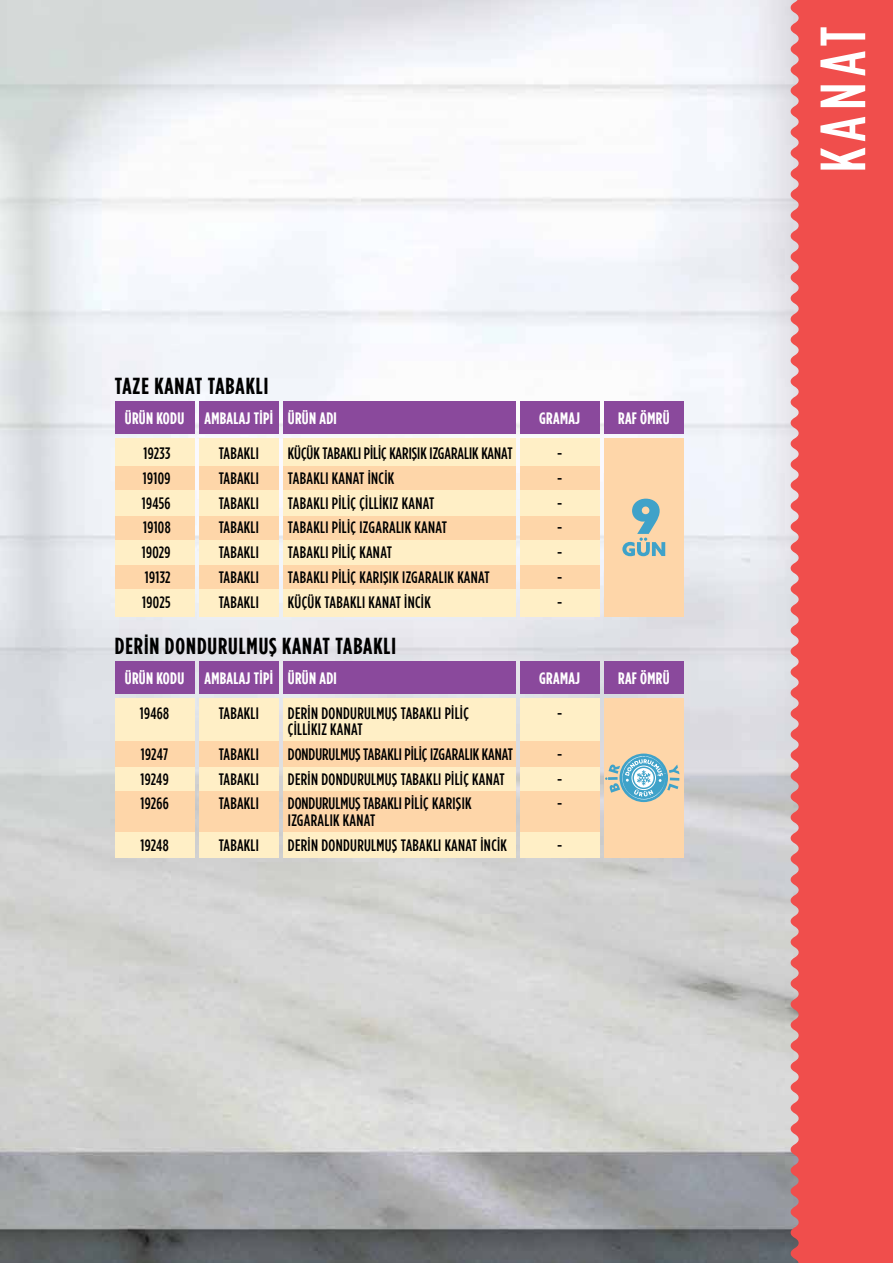
<style>
.page{position:relative;width:893px;height:1263px;background:#fff}
.page>*{position:absolute;margin:0;border:0;box-sizing:border-box;transform-origin:0 0}
.t1{font:500 condensed 63.75px "Gotham";letter-spacing:.09em;color:#fff}
.t2{font:700 condensed 23.1px "Gotham";letter-spacing:.04em;color:#000}
.t3{font:500 condensed 16.5px/24.8px "Gotham";letter-spacing:.015em;color:#000;text-align:justify}
.t4{font:700 condensed 16.5px "Gotham";letter-spacing:.02em;color:#fff}
</style>
<div class="page">
<img style="left:0;top:0;width:791px;height:1263px">
<div style="left:791px;top:0;width:102px;height:1263px;background:#f04e4c"></div>
<div style="left:604px;top:438px;width:80px;height:179px;background:#fed6a9"></div>
<div style="left:520px;top:438px;width:79px;height:179px;background:#ffefc6"></div>
<div style="left:199px;top:438px;width:80px;height:179px;background:#ffefc6"></div>
<div style="left:283px;top:438px;width:232px;height:179px;background:#ffefc6"></div>
<div style="left:115px;top:438px;width:79px;height:179px;background:#ffefc6"></div>
<div style="left:115px;top:466px;width:79px;height:24px;background:#fed6a9"></div>
<div style="left:199px;top:466px;width:80px;height:24px;background:#fed6a9"></div>
<div style="left:283px;top:466px;width:232px;height:24px;background:#fed6a9"></div>
<div style="left:520px;top:466px;width:79px;height:24px;background:#fed6a9"></div>
<div style="left:115px;top:516px;width:79px;height:23px;background:#fed6a9"></div>
<div style="left:199px;top:516px;width:80px;height:23px;background:#fed6a9"></div>
<div style="left:283px;top:516px;width:232px;height:23px;background:#fed6a9"></div>
<div style="left:520px;top:516px;width:79px;height:23px;background:#fed6a9"></div>
<div style="left:115px;top:565px;width:79px;height:24px;background:#fed6a9"></div>
<div style="left:199px;top:565px;width:80px;height:24px;background:#fed6a9"></div>
<div style="left:283px;top:565px;width:232px;height:24px;background:#fed6a9"></div>
<div style="left:520px;top:565px;width:79px;height:24px;background:#fed6a9"></div>
<svg style="left:622px;top:499px;width:43px;height:57px"></svg>
<div style="left:115px;top:401px;width:79px;height:32px;background:#8a499c"></div>
<div style="left:199px;top:401px;width:80px;height:32px;background:#8a499c"></div>
<div style="left:283px;top:401px;width:232px;height:32px;background:#8a499c"></div>
<div style="left:520px;top:401px;width:79px;height:32px;background:#8a499c"></div>
<div style="left:604px;top:401px;width:80px;height:32px;background:#8a499c"></div>
<div style="left:604px;top:698px;width:80px;height:159px;background:#fed6a9"></div>
<div style="left:520px;top:698px;width:79px;height:159px;background:#ffefc6"></div>
<div style="left:199px;top:698px;width:80px;height:159px;background:#ffefc6"></div>
<div style="left:283px;top:698px;width:232px;height:159px;background:#ffefc6"></div>
<div style="left:115px;top:698px;width:79px;height:159px;background:#ffefc6"></div>
<div style="left:115px;top:741px;width:79px;height:26px;background:#fed6a9"></div>
<div style="left:199px;top:741px;width:80px;height:26px;background:#fed6a9"></div>
<div style="left:283px;top:741px;width:232px;height:26px;background:#fed6a9"></div>
<div style="left:520px;top:741px;width:79px;height:26px;background:#fed6a9"></div>
<div style="left:115px;top:791px;width:79px;height:41px;background:#fed6a9"></div>
<div style="left:199px;top:791px;width:80px;height:41px;background:#fed6a9"></div>
<div style="left:283px;top:791px;width:232px;height:41px;background:#fed6a9"></div>
<div style="left:520px;top:791px;width:79px;height:41px;background:#fed6a9"></div>
<div style="left:115px;top:661px;width:79px;height:33px;background:#8a499c"></div>
<div style="left:199px;top:661px;width:80px;height:33px;background:#8a499c"></div>
<div style="left:283px;top:661px;width:232px;height:33px;background:#8a499c"></div>
<div style="left:520px;top:661px;width:79px;height:33px;background:#8a499c"></div>
<div style="left:604px;top:661px;width:80px;height:33px;background:#8a499c"></div>
<svg style="left:619px;top:753px;width:49px;height:49px"></svg>
<svg style="left:605px;top:756px;width:74px;height:43px"></svg>
<h2 class="t2" style="left:115px;top:374px;width:155px">TAZE KANAT TABAKLI</h2>
<p class="t4" style="left:125px;top:409px;width:213px">ÜRÜN KODU AMBALAJ TİPİ ÜRÜN ADI</p>
<p class="t4" style="left:539px;top:409px;width:42px">GRAMAJ</p>
<p class="t4" style="left:618px;top:409px;width:53px">RAF ÖMRÜ</p>
<p class="t3" style="left:288px;top:441px;width:226px;text-align:left">KÜÇÜK TABAKLI PİLİÇ KARIŞIK IZGARALIK KANAT<br>TABAKLI KANAT İNCİK<br>TABAKLI PİLİÇ ÇİLLİKIZ KANAT<br>TABAKLI PİLİÇ IZGARALIK KANAT<br>TABAKLI PİLİÇ KANAT<br>TABAKLI PİLİÇ KARIŞIK IZGARALIK KANAT<br>KÜÇÜK TABAKLI KANAT İNCİK</p>
<p class="t3" style="left:142px;top:441px;width:30px">19233<br>19109<br>19456<br>19108<br>19029<br>19132<br>19025</p>
<p class="t3" style="left:219px;top:441px;width:42px">TABAKLI TABAKLI TABAKLI TABAKLI TABAKLI TABAKLI TABAKLI</p>
<p class="t3" style="left:557px;top:441px;width:7px">- - - - - - -</p>
<h2 class="t2" style="left:115px;top:634px;width:283px">DERİN DONDURULMUŞ KANAT TABAKLI</h2>
<p class="t4" style="left:125px;top:669px;width:213px">ÜRÜN KODU AMBALAJ TİPİ ÜRÜN ADI</p>
<p class="t4" style="left:539px;top:669px;width:42px">GRAMAJ</p>
<p class="t4" style="left:618px;top:669px;width:53px">RAF ÖMRÜ</p>
<p class="t3" style="left:140px;top:701px;width:31px">19468</p>
<p class="t3" style="left:140px;top:742px;width:30px">19247<br>19249<br>19266</p>
<p class="t3" style="left:140px;top:833px;width:30px">19248</p>
<p class="t3" style="left:219px;top:701px;width:42px">TABAKLI</p>
<p class="t3" style="left:219px;top:742px;width:42px">TABAKLI TABAKLI TABAKLI</p>
<p class="t3" style="left:219px;top:833px;width:42px">TABAKLI</p>
<p class="t3" style="left:288px;top:705px;width:183px;line-height:16.5px">DERİN DONDURULMUŞ TABAKLI PİLİÇ<br>ÇİLLİKIZ KANAT</p>
<p class="t3" style="left:288px;top:742px;width:227px;text-align:left">DONDURULMUŞ TABAKLI PİLİÇ IZGARALIK KANAT<br>DERİN DONDURULMUŞ TABAKLI PİLİÇ KANAT<br>DONDURULMUŞ TABAKLI PİLİÇ KARIŞIK</p>
<p class="t3" style="left:288px;top:808px;width:221px">IZGARALIK KANAT<br>DERİN DONDURULMUŞ TABAKLI KANAT İNCİK</p>
<p class="t3" style="left:557px;top:701px;width:7px">-</p>
<p class="t3" style="left:557px;top:742px;width:7px">- - -</p>
<p class="t3" style="left:557px;top:833px;width:7px">-</p>
<h1 class="t1" style="left:810px;top:172px;width:147px;rotate:-90deg">KANAT</h1>
</div>
